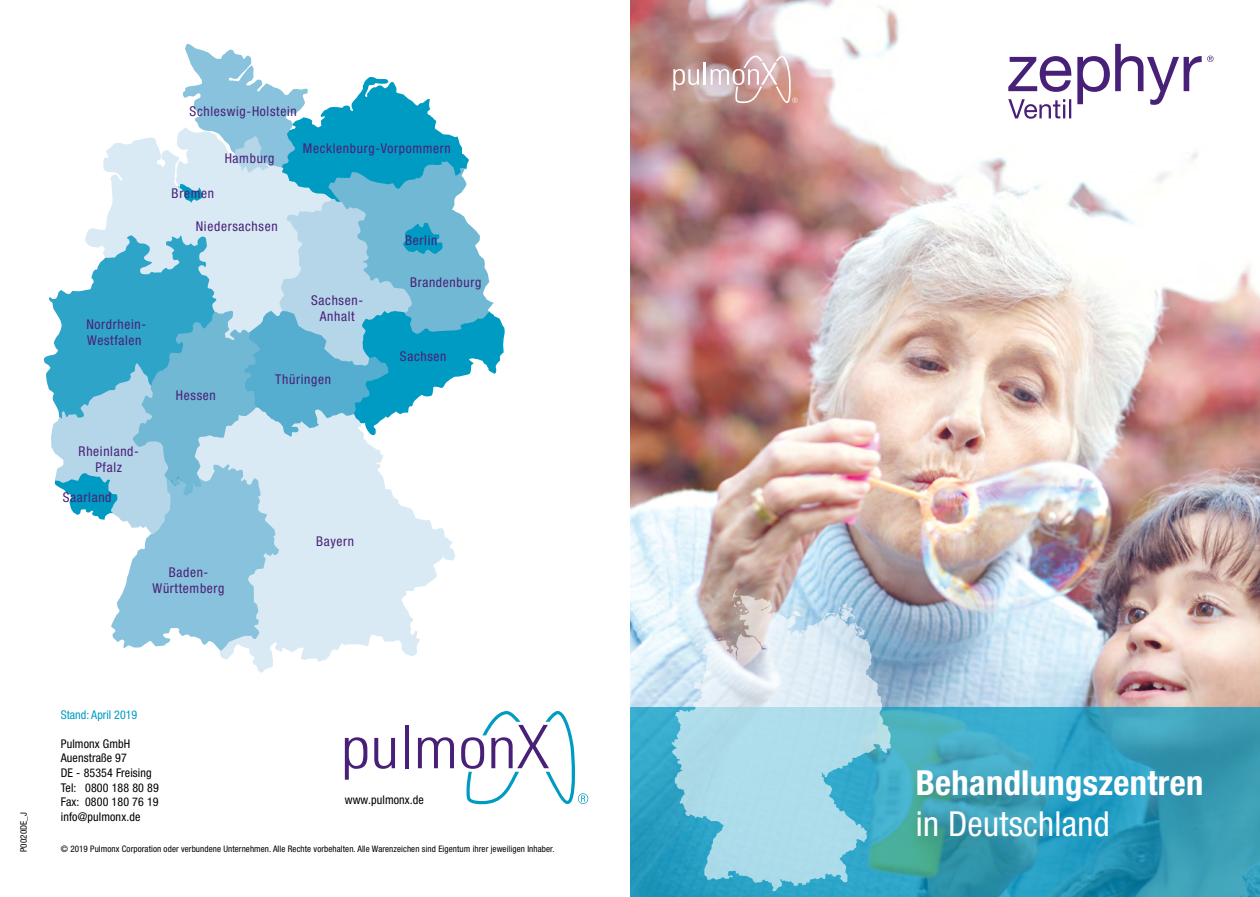
<style>
.page{position:relative;width:1260px;height:897px;background:#fff}
.page>*{position:absolute;margin:0;border:0;box-sizing:border-box;transform-origin:0 0}
.t1{font:700 condensed 34.5px "Helvetica Neue";letter-spacing:.01em;color:#fff}
.t2{font:condensed 34.5px "Helvetica Neue";letter-spacing:.01em;color:#fff}
.t3{font:condensed 13.5px/16.2px "Helvetica Neue";letter-spacing:.05em;color:#492078;text-align:center}
.t4{font:condensed 12px/14.7px "Helvetica Neue";letter-spacing:.01em;color:#000}
.t5{font:condensed 12px "Helvetica Neue";color:#009bc3}
.t6{font:condensed 9px "Helvetica Neue";letter-spacing:.01em;color:#000}
</style>
<div class="page">
<img style="left:631px;top:0;width:629px;height:707px">
<svg style="left:219px;top:649px;width:235px;height:131px"></svg>
<svg style="left:43px;top:43px;width:462px;height:606px"></svg>
<svg style="left:631px;top:707px;width:629px;height:190px;background:#349eb9"></svg>
<svg style="left:671px;top:589px;width:220px;height:302px;background:#a0d1e1"></svg>
<svg style="left:836px;top:603px;width:29px;height:32px"></svg>
<svg style="left:793px;top:611px;width:7px;height:5px"></svg>
<svg style="left:695px;top:601px;width:48px;height:45px;background:#bfb5b3"></svg>
<svg style="left:345px;top:737px;width:22px;height:42px"></svg>
<svg style="left:374px;top:738px;width:21px;height:31px"></svg>
<hr style="left:405px;top:725px;width:3px;height:43px;background:#492078">
<svg style="left:418px;top:737px;width:36px;height:31px"></svg>
<svg style="left:461px;top:711px;width:127px;height:93px"></svg>
<svg style="left:673px;top:69px;width:26px;height:22px"></svg>
<hr style="left:704px;top:63px;width:2px;height:22px;background:#fff">
<svg style="left:710px;top:56px;width:87px;height:47px;background:#d0aba9"></svg>
<svg style="left:1008px;top:56px;width:63px;height:36px"></svg>
<svg style="left:1077px;top:56px;width:32px;height:48px"></svg>
<svg style="left:1115px;top:44px;width:86px;height:61px"></svg>
<svg style="left:1207px;top:56px;width:6px;height:6px"></svg>
<svg style="left:1008px;top:99px;width:63px;height:20px"></svg>
<p class="t3" style="left:190px;top:103px;width:109px">Schleswig-Holstein</p>
<p class="t3" style="left:86px;top:316px;width:61px;text-align:left">Nordrhein-<br>Westfalen</p>
<p class="t3" style="left:79px;top:443px;width:62px">Rheinland-<br>Pfalz</p>
<p class="t3" style="left:63px;top:489px;width:50px">Saarland</p>
<p class="t3" style="left:172px;top:185px;width:44px">Bremen</p>
<p class="t3" style="left:225px;top:150px;width:51px">Hamburg</p>
<p class="t3" style="left:196px;top:218px;width:83px">Niedersachsen</p>
<p class="t3" style="left:303px;top:140px;width:149px">Mecklenburg-Vorpommern</p>
<p class="t3" style="left:405px;top:232px;width:34px">Berlin</p>
<p class="t3" style="left:311px;top:292px;width:53px">Sachsen-<br>Anhalt</p>
<p class="t3" style="left:410px;top:274px;width:73px">Brandenburg</p>
<p class="t3" style="left:400px;top:348px;width:48px">Sachsen</p>
<p class="t3" style="left:176px;top:387px;width:41px">Hessen</p>
<p class="t3" style="left:275px;top:371px;width:57px">Thüringen</p>
<p class="t3" style="left:316px;top:532px;width:40px">Bayern</p>
<p class="t3" style="left:153px;top:564px;width:73px">Baden-<br>Württemberg</p>
<p class="t6" style="left:18px;top:852px;width:41px;rotate:-90deg">P0020DE_J</p>
<p class="t5" style="left:61px;top:707px;width:78px">Stand: April 2019</p>
<p class="t4" style="left:61px;top:736px;width:99px">Pulmonx GmbH<br>Auenstraße 97<br>DE - 85354 Freising<br>Tel: 0800 188 80 89<br>Fax: 0800 180 76 19 info@pulmonx.de</p>
<p class="t4" style="left:345px;top:792px;width:81px">www.pulmonx.de</p>
<p class="t6" style="left:61px;top:843px;width:495px">© 2019 Pulmonx Corporation oder verbundene Unternehmen. Alle Rechte vorbehalten. Alle Warenzeichen sind Eigentum ihrer jeweiligen Inhaber.</p>
<h1 class="t1" style="left:915px;top:761px;width:289px">Behandlungszentren</h1>
<h1 class="t2" style="left:915px;top:804px;width:196px">in Deutschland</h1>
</div>
